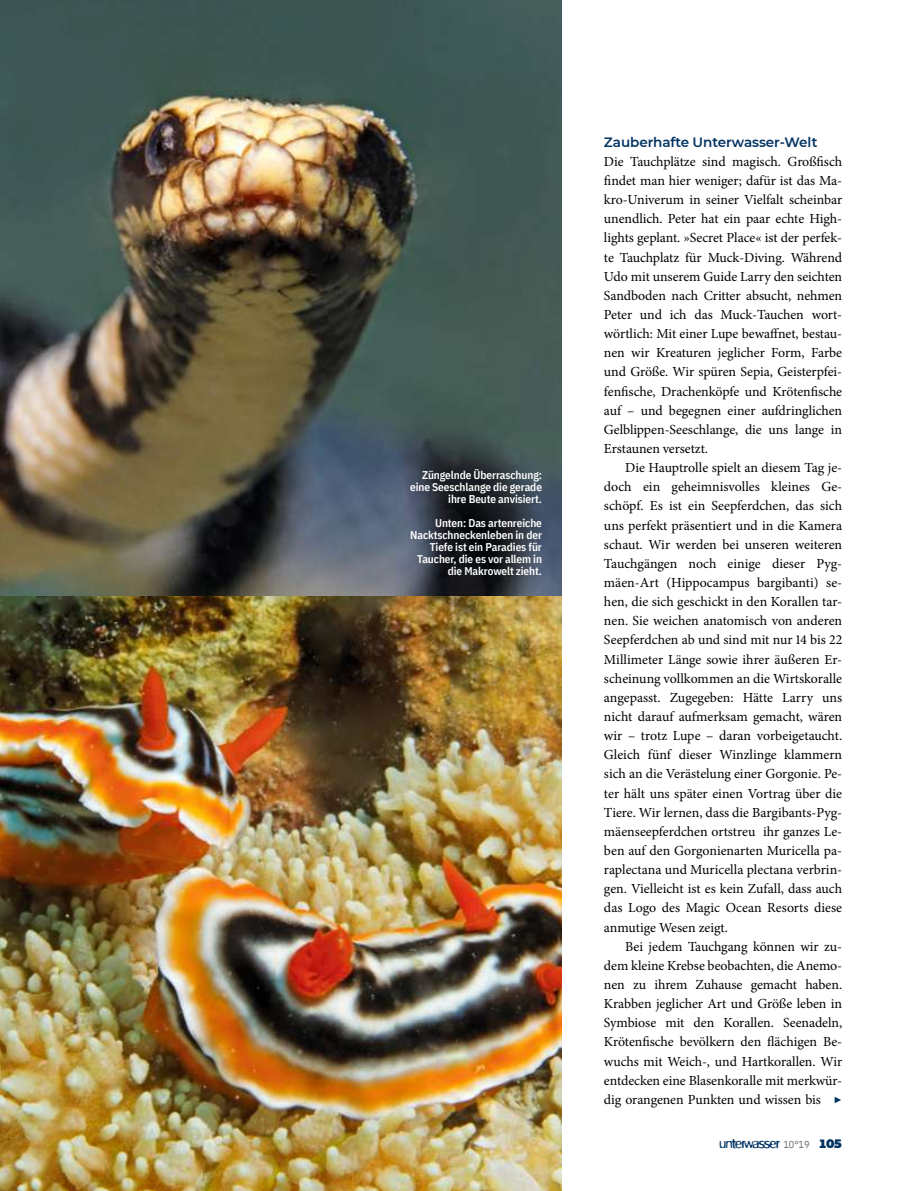
<style>
.page{position:relative;width:906px;height:1191px;background:#fff}
.page>*{position:absolute;margin:0;border:0;box-sizing:border-box;transform-origin:0 0}
.t1{font:900 15px "Montserrat";color:#003262}
.t2{font:13.8px/19.2px "Minion Pro";letter-spacing:-.005em;color:#000;text-align:justify}
.t3{font:600 13.5px "Montserrat";letter-spacing:-.005em;color:#003262}
.t4{font:600 11.25px/12px "IBM Plex Sans Cond";letter-spacing:-.005em;color:#fff;text-align:right}
.t5{font:10.2px "IBM Plex Sans Cond";color:#6d6c6c}
.s1{font-family:"Unterwasser";font-size:12px;color:#003262}
.s2{font-family:"Montserrat";font-weight:900;font-size:12px;color:#003262}
</style>
<div class="page">
<img style="left:0;top:595px;width:561px;height:596px">
<img style="left:0;top:0;width:561px;height:595px">
<p class="t4" style="left:410px;top:468px;width:133px">Züngelnde Überraschung: eine Seeschlange die gerade ihre Beute anvisiert.</p>
<p class="t4" style="left:410px;top:516px;width:133px">Unten: Das artenreiche<br>Nacktschneckenleben in der<br>Tiefe ist ein Paradies für<br>Taucher, die es vor allem in die Makrowelt zieht.</p>
<p class="t3" style="left:604px;top:134px;width:215px">Zauberhafte Unterwasser-Welt</p>
<p class="t2" style="left:604px;top:152px;width:240px">Die Tauchplätze sind magisch. Großfisch findet man hier weniger; dafür ist das Ma&shy;kro-Univerum in seiner Vielfalt scheinbar unendlich. Peter hat ein paar echte High&shy;lights geplant. »Secret Place« ist der perfek&shy;te Tauchplatz für Muck-Diving. Während Udo mit unserem Guide Larry den seichten Sandboden nach Critter absucht, nehmen Peter und ich das Muck-Tauchen wort&shy;wörtlich: Mit einer Lupe bewaffnet, bestau&shy;nen wir Kreaturen jeglicher Form, Farbe und Größe. Wir spüren Sepia, Geisterpfei&shy;fenfische, Drachenköpfe und Krötenfische auf – und begegnen einer aufdringlichen Gelblippen-Seeschlange, die uns lange in Erstaunen versetzt.</p>
<p class="t2" style="left:604px;top:458px;width:240px;text-indent:21px">Die Hauptrolle spielt an diesem Tag je&shy;doch ein geheimnisvolles kleines Ge&shy;schöpf. Es ist ein Seepferdchen, das sich uns perfekt präsentiert und in die Kamera schaut. Wir werden bei unseren weiteren Tauchgängen noch einige dieser Pyg&shy;mäen-Art (Hippocampus bargibanti) se&shy;hen, die sich geschickt in den Korallen tar&shy;nen. Sie weichen anatomisch von anderen Seepferdchen ab und sind mit nur 14 bis 22<br>Millimeter Länge sowie ihrer äußeren Er&shy;scheinung vollkommen an die Wirtskoralle angepasst. Zugegeben: Hätte Larry uns nicht darauf aufmerksam gemacht, wären wir – trotz Lupe – daran vorbeigetaucht.<br>Gleich fünf dieser Winzlinge klammern sich an die Verästelung einer Gorgonie. Pe&shy;ter hält uns später einen Vortrag über die Tiere. Wir lernen, dass die Bargibants-Pyg&shy;mäenseepferdchen ortstreu ihr ganzes Le&shy;ben auf den Gorgonienarten Muricella pa&shy;raplectana und Muricella plectana verbrin&shy;gen. Vielleicht ist es kein Zufall, dass auch das Logo des Magic Ocean Resorts diese anmutige Wesen zeigt.</p>
<p class="t2" style="left:604px;top:936px;width:240px;text-indent:21px">Bei jedem Tauchgang können wir zu&shy;dem kleine Krebse beobachten, die Anemo&shy;nen zu ihrem Zuhause gemacht haben.<br>Krabben jeglicher Art und Größe leben in Symbiose mit den Korallen. Seenadeln, Krötenfische bevölkern den flächigen Be&shy;wuchs mit Weich-, und Hartkorallen. Wir entdecken eine Blasenkoralle mit merkwür&shy;dig orangenen Punkten und wissen bis</p>
<p class="t1" style="left:833px;top:1089px;width:10px">▶</p>
<p class="t5" style="left:719px;top:1138px;width:125px"><span class="s1">u</span> 10°19 <span class="s2">105</span></p>
</div>
